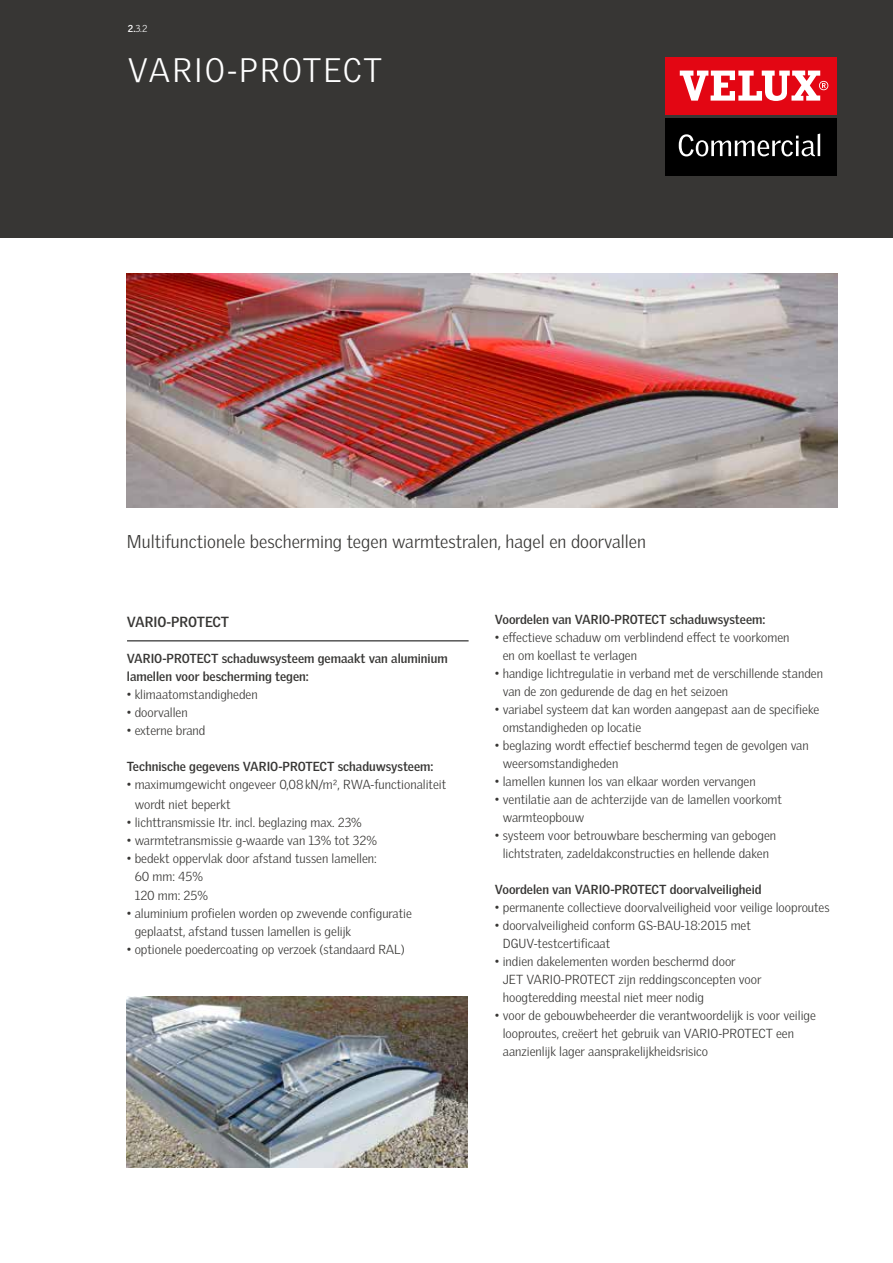
<style>
.page{position:relative;width:893px;height:1263px;background:#fff}
.page>*{position:absolute;margin:0;border:0;box-sizing:border-box;transform-origin:0 0}
.t1{font:300 33px "Velux Gothic";letter-spacing:.055em;color:#fff}
.t2{font:300 18px "Velux Gothic";color:#373634}
.t3{font:700 14.25px "Velux Gothic";letter-spacing:-.005em;color:#373634}
.t4{font:300 12.75px/18px "Velux Gothic";color:#373634}
.t5{font:700 12.75px/18px "Velux Gothic";color:#373634}
.t6{font:300 9.75px "Velux Gothic";color:#fff}
.s1{font-weight:700}
</style>
<div class="page">
<div style="left:0;top:0;width:893px;height:237px;background:#373634"></div>
<div style="left:665px;top:57px;width:171px;height:57px;background:#e30613"></div>
<svg style="left:680px;top:71px;width:148px;height:30px"></svg>
<div style="left:665px;top:118px;width:171px;height:57px;background:#000"></div>
<svg style="left:679px;top:134px;width:141px;height:22px"></svg>
<img style="left:126px;top:273px;width:711px;height:234px">
<img style="left:127px;top:997px;width:341px;height:170px">
<hr style="left:127px;top:641px;width:342px;height:1px;background:#000">
<p class="t6" style="left:128px;top:23px;width:21px"><span class="s1">2.</span>3.2</p>
<h1 class="t1" style="left:128px;top:51px;width:255px">VARIO-PROTECT</h1>
<h2 class="t2" style="left:127px;top:531px;width:521px">Multifunctionele bescherming tegen warmtestralen, hagel en doorvallen</h2>
<p class="t3" style="left:127px;top:613px;width:104px">VARIO-PROTECT</p>
<p class="t5" style="left:127px;top:649px;width:322px">VARIO-PROTECT schaduwsysteem gemaakt van aluminium lamellen voor bescherming tegen:</p>
<p class="t4" style="left:127px;top:685px;width:132px">• klimaatomstandigheden</p>
<p class="t4" style="left:127px;top:703px;width:62px">• doorvallen</p>
<p class="t4" style="left:127px;top:721px;width:80px">• externe brand</p>
<p class="t5" style="left:127px;top:757px;width:308px">Technische gegevens VARIO-PROTECT schaduwsysteem:</p>
<p class="t4" style="left:135px;top:774px;width:313px;line-height:19.5px;text-indent:-8px">• maximumgewicht ongeveer 0,08kN/m², RWA-functionaliteit wordt niet beperkt</p>
<p class="t4" style="left:127px;top:813px;width:237px">• lichttransmissie Itr. incl. beglazing max. 23%</p>
<p class="t4" style="left:127px;top:831px;width:252px">• warmtetransmissie g-waarde van 13% tot 32%</p>
<p class="t4" style="left:135px;top:849px;width:244px;text-indent:-8px">• bedekt oppervlak door afstand tussen lamellen:<br>60 mm: 45%</p>
<p class="t4" style="left:135px;top:886px;width:75px">120 mm: 25%</p>
<p class="t4" style="left:135px;top:904px;width:279px;text-indent:-8px">• aluminium profielen worden op zwevende configuratie geplaatst, afstand tussen lamellen is gelijk</p>
<p class="t4" style="left:127px;top:940px;width:279px">• optionele poedercoating op verzoek (standaard RAL)</p>
<p class="t5" style="left:495px;top:610px;width:272px">Voordelen van VARIO-PROTECT schaduwsysteem:</p>
<p class="t4" style="left:503px;top:628px;width:288px;text-indent:-8px">• effectieve schaduw om verblindend effect te voorkomen en om koellast te verlagen</p>
<p class="t4" style="left:503px;top:664px;width:322px;text-indent:-8px">• handige lichtregulatie in verband met de verschillende standen van de zon gedurende de dag en het seizoen</p>
<p class="t4" style="left:503px;top:700px;width:318px;text-indent:-8px">• variabel systeem dat kan worden aangepast aan de specifieke omstandigheden op locatie</p>
<p class="t4" style="left:503px;top:736px;width:307px;text-indent:-8px">• beglazing wordt effectief beschermd tegen de gevolgen van weersomstandigheden</p>
<p class="t4" style="left:495px;top:772px;width:262px">• lamellen kunnen los van elkaar worden vervangen</p>
<p class="t4" style="left:503px;top:790px;width:281px;text-indent:-8px">• ventilatie aan de achterzijde van de lamellen voorkomt warmteopbouw</p>
<p class="t4" style="left:495px;top:826px;width:283px;text-align:center">• systeem voor betrouwbare bescherming van gebogen lichtstraten, zadeldakconstructies en hellende daken</p>
<p class="t5" style="left:495px;top:880px;width:268px">Voordelen van VARIO-PROTECT doorvalveiligheid</p>
<p class="t4" style="left:495px;top:898px;width:336px">• permanente collectieve doorvalveiligheid voor veilige looproutes</p>
<p class="t4" style="left:503px;top:916px;width:250px;text-indent:-8px">• doorvalveiligheid conform GS-BAU-18:2015 met<br>DGUV-testcertificaat</p>
<p class="t4" style="left:503px;top:952px;width:260px;text-indent:-8px">• indien dakelementen worden beschermd door<br>JET VARIO-PROTECT zijn reddingsconcepten voor hoogteredding meestal niet meer nodig</p>
<p class="t4" style="left:503px;top:1006px;width:315px;text-indent:-8px">• voor de gebouwbeheerder die verantwoordelijk is voor veilige looproutes, creëert het gebruik van VARIO-PROTECT een aanzienlijk lager aansprakelijkheidsrisico</p>
</div>
